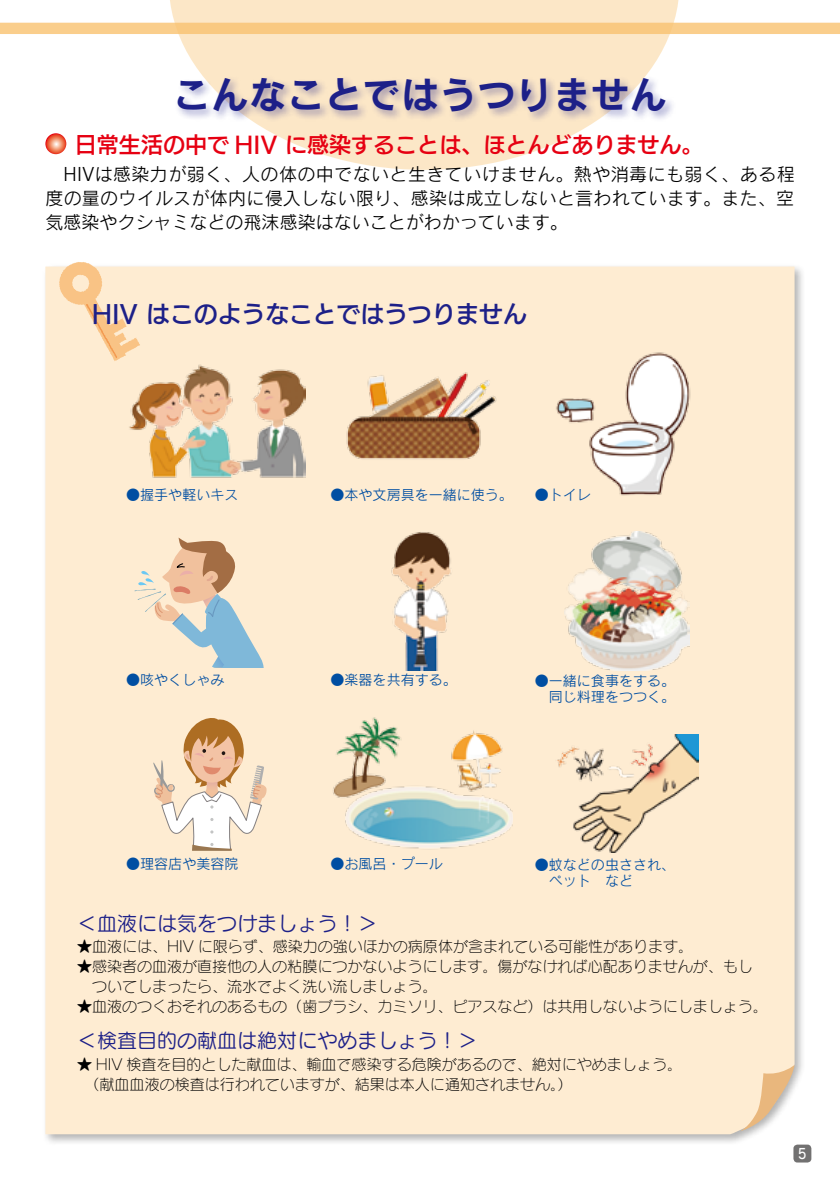
<style>
.page{position:relative;width:840px;height:1191px;background:#fff}
.page>*{position:absolute;margin:0;border:0;box-sizing:border-box;transform-origin:0 0}
.t1{font:38px "Rodin Pro B";color:#1d2088}
.t2{font:24px "UD Kakugo Large Pro DB";color:#1d2088}
.t3{font:22px "UD Kakugo Large Pro DB";color:#e60012}
.t4{font:20px "Seurat Pro M";color:#1d2088}
.t5{font:18px/24px "Rodin Pro M";color:#000;text-align:justify}
.t6{font:15px/20px "Seurat Pro L";color:#000}
.t7{font:14.2px "Rodin Pro DB";color:#fff;scale:.85 1}
.t8{font:14px/16px "Rodin Pro M";color:#004ea2}
.s1{color:#000}
</style>
<div class="page">
<svg style="left:169px;top:0;width:510px;height:170px;fill:#fce7c7"></svg>
<div style="left:0;top:23px;width:839px;height:11px;background:#f9c981"></div>
<div style="left:42px;top:263px;width:764px;height:882px;background:#000;opacity:.3"></div>
<div style="left:45px;top:266px;width:749px;height:868px;background:#feecd2"></div>
<svg style="left:739px;top:1064px;width:55px;height:67px"></svg>
<svg style="left:45px;top:133px;width:21px;height:21px"></svg>
<div style="left:174px;top:74px;width:502px;height:48px;background:#1d2088;opacity:.4"></div>
<svg style="left:59px;top:262px;width:81px;height:99px;background:#fcdfbc"></svg>
<img style="left:128px;top:352px;width:177px;height:133px">
<img style="left:342px;top:368px;width:158px;height:98px">
<img style="left:546px;top:347px;width:159px;height:156px">
<svg style="left:134px;top:537px;width:131px;height:131px;background:#dcd1c0"></svg>
<img style="left:371px;top:531px;width:92px;height:139px">
<img style="left:563px;top:531px;width:126px;height:139px">
<svg style="left:153px;top:715px;width:114px;height:136px"></svg>
<img style="left:330px;top:715px;width:182px;height:145px">
<img style="left:553px;top:734px;width:145px;height:118px">
<div style="left:793px;top:1144px;width:17px;height:18px;background:#727171;border-radius:4px"></div>
<h1 class="t1" style="left:173px;top:69px;width:495px">こんなことではうつりません</h1>
<h3 class="t3" style="left:45px;top:126px;width:659px"><span class="s1">　</span> 日常生活の中で HIV に感染することは、ほとんどありません。</h3>
<p class="t5" style="left:45px;top:162px;width:750px;text-indent:18px">HIVは感染力が弱く、人の体の中でないと生きていけません。熱や消毒にも弱く、ある程度の量のウイルスが体内に侵入しない限り、感染は成立しないと言われています。また、空気感染やクシャミなどの飛沫感染はないことがわかっています。</p>
<h2 class="t2" style="left:92px;top:294px;width:436px">HIV はこのようなことではうつりません</h2>
<p class="t8" style="left:126px;top:486px;width:113px">●握手や軽いキス</p>
<p class="t8" style="left:330px;top:486px;width:184px">●本や文房具を一緒に使う。</p>
<p class="t8" style="left:534px;top:486px;width:57px">●トイレ</p>
<p class="t8" style="left:126px;top:671px;width:99px">●咳やくしゃみ</p>
<p class="t8" style="left:126px;top:855px;width:113px">●理容店や美容院</p>
<p class="t8" style="left:330px;top:671px;width:127px">●楽器を共有する。</p>
<p class="t8" style="left:330px;top:855px;width:113px">●お風呂・プール</p>
<p class="t8" style="left:534px;top:672px;width:141px">●一緒に食事をする。　同じ料理をつつく。</p>
<p class="t8" style="left:534px;top:856px;width:141px">●蚊などの虫さされ、　ペット　など</p>
<h3 class="t4" style="left:77px;top:910px;width:302px">＜血液には気をつけましょう！＞</h3>
<p class="t6" style="left:77px;top:935px;width:617px">★血液には、HIV に限らず、感染力の強いほかの病原体が含まれている可能性があります。</p>
<p class="t6" style="left:77px;top:955px;width:677px">★感染者の血液が直接他の人の粘膜につかないようにします。傷がなければ心配ありませんが、もし　ついてしまったら、流水でよく洗い流しましょう。</p>
<p class="t6" style="left:77px;top:995px;width:692px">★血液のつくおそれのあるもの（歯ブラシ、カミソリ、ピアスなど）は共用しないようにしましょう。</p>
<h3 class="t4" style="left:77px;top:1027px;width:402px">＜検査目的の献血は絶対にやめましょう！＞</h3>
<p class="t6" style="left:77px;top:1053px;width:606px">★ HIV 検査を目的とした献血は、輸血で感染する危険があるので、絶対にやめましょう。　（献血血液の検査は行われていますが、結果は本人に通知されません。）</p>
<p class="t7" style="left:797px;top:1144px;width:11px">5</p>
</div>
